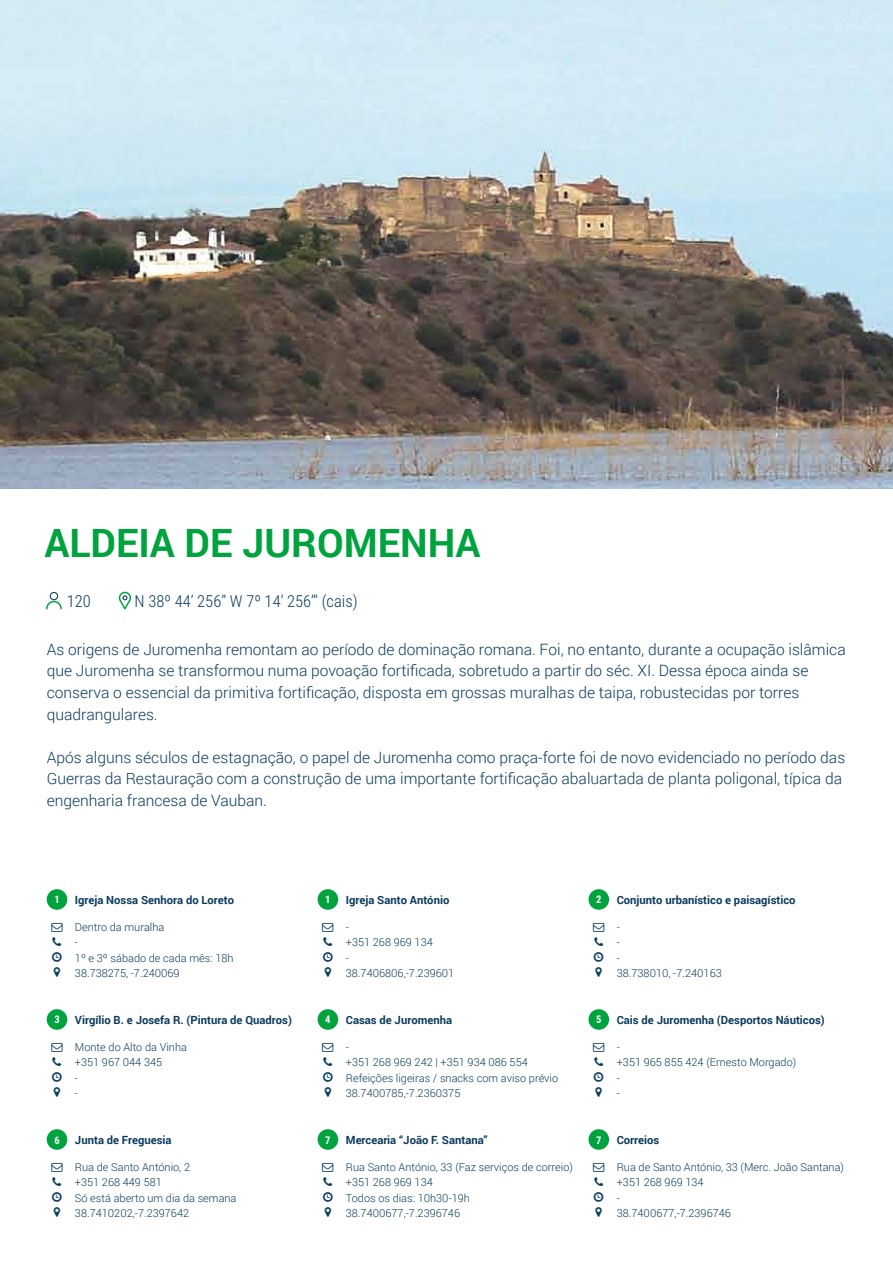
<style>
.page{position:relative;width:893px;height:1263px;background:#fff}
.page>*{position:absolute;margin:0;border:0;box-sizing:border-box;transform-origin:0 0}
.t1{font:700 39px "Roboto";color:#00a33e}
.t2{font:300 16.5px "Roboto Condensed";color:#0a3b5d}
.t3{font:300 15.6px/21.6px "Roboto";color:#0a3b5d}
.t4{font:700 11.25px "Roboto";color:#0a3b5d}
.t5{font:300 10.95px/15.5px "Roboto";color:#0a3b5d}
.t6{font:700 10.5px "Roboto Condensed";color:#fff}
</style>
<div class="page">
<img style="left:0;top:0;width:893px;height:489px">
<div style="left:50px;top:592px;width:8px;height:8px;border:1px solid #1a3d60;border-radius:50%"></div>
<svg style="left:46px;top:600px;width:16px;height:10px"></svg>
<svg style="left:118px;top:591px;width:14px;height:19px"></svg>
<div style="left:47px;top:889px;width:20px;height:21px;background:#00a33e;border-radius:50%"></div>
<div style="left:588px;top:889px;width:21px;height:21px;background:#00a33e;border-radius:50%"></div>
<div style="left:318px;top:889px;width:20px;height:21px;background:#00a33e;border-radius:50%"></div>
<div style="left:47px;top:1009px;width:20px;height:21px;background:#00a33e;border-radius:50%"></div>
<div style="left:588px;top:1009px;width:21px;height:21px;background:#00a33e;border-radius:50%"></div>
<div style="left:318px;top:1009px;width:20px;height:21px;background:#00a33e;border-radius:50%"></div>
<div style="left:47px;top:1129px;width:20px;height:21px;background:#00a33e;border-radius:50%"></div>
<div style="left:588px;top:1129px;width:21px;height:21px;background:#00a33e;border-radius:50%"></div>
<div style="left:318px;top:1129px;width:20px;height:21px;background:#00a33e;border-radius:50%"></div>
<h1 class="t1" style="left:44px;top:516px;width:437px">ALDEIA DE JUROMENHA</h1>
<p class="t2" style="left:67px;top:589px;width:26px">120</p>
<p class="t2" style="left:135px;top:589px;width:225px">N 38º 44’ 256’’ W 7º 14’ 256’’’ (cais)</p>
<p class="t3" style="left:47px;top:638px;width:800px">As origens de Juromenha remontam ao período de dominação romana. Foi, no entanto, durante a ocupação islâmica que Juromenha se transformou numa povoação fortificada, sobretudo a partir do séc. XI. Dessa época ainda se conserva o essencial da primitiva fortificação, disposta em grossas muralhas de taipa, robustecidas por torres quadrangulares.</p>
<p class="t3" style="left:47px;top:746px;width:800px">Após alguns séculos de estagnação, o papel de Juromenha como praça-forte foi de novo evidenciado no período das<br>Guerras da Restauração com a construção de uma importante fortificação abaluartada de planta poligonal, típica da engenharia francesa de Vauban.</p>
<p class="t6" style="left:54px;top:892px;width:7px">1</p>
<p class="t4" style="left:75px;top:892px;width:161px">Igreja Nossa Senhora do Loreto</p>
<p class="t6" style="left:596px;top:892px;width:7px">2</p>
<p class="t6" style="left:325px;top:892px;width:7px">1</p>
<p class="t4" style="left:617px;top:892px;width:180px">Conjunto urbanístico e paisagístico</p>
<p class="t5" style="left:346px;top:919px;width:110px">-<br>+351 268 969 134<br>-<br>38.7406806,-7.239601</p>
<p class="t4" style="left:346px;top:892px;width:105px">Igreja Santo António</p>
<p class="t5" style="left:75px;top:919px;width:160px">Dentro da muralha<br>-<br>1º e 3º sábado de cada mês: 18h<br>38.738275, -7.240069</p>
<p class="t5" style="left:617px;top:919px;width:107px">-<br>-<br>-<br>38.738010, -7.240163</p>
<p class="t6" style="left:54px;top:1012px;width:7px">3</p>
<p class="t4" style="left:75px;top:1012px;width:219px">Virgílio B. e Josefa R. (Pintura de Quadros)</p>
<p class="t6" style="left:596px;top:1012px;width:7px">5</p>
<p class="t6" style="left:325px;top:1012px;width:7px">4</p>
<p class="t4" style="left:617px;top:1012px;width:210px">Cais de Juromenha (Desportos Náuticos)</p>
<p class="t5" style="left:346px;top:1039px;width:214px">-<br>+351 268 969 242 | +351 934 086 554<br>Refeições ligeiras / snacks com aviso prévio<br>38.7400785,-7.2360375</p>
<p class="t4" style="left:346px;top:1012px;width:108px">Casas de Juromenha</p>
<p class="t5" style="left:75px;top:1039px;width:114px">Monte do Alto da Vinha +351 967 044 345<br>-<br>-</p>
<p class="t5" style="left:617px;top:1039px;width:181px">-<br>+351 965 855 424 (Ernesto Morgado) -<br>-</p>
<p class="t6" style="left:54px;top:1132px;width:7px">6</p>
<p class="t4" style="left:346px;top:1132px;width:143px">Mercearia “João F. Santana”</p>
<p class="t4" style="left:75px;top:1132px;width:98px">Junta de Freguesia</p>
<p class="t6" style="left:596px;top:1132px;width:7px">7</p>
<p class="t6" style="left:325px;top:1132px;width:7px">7</p>
<p class="t4" style="left:617px;top:1132px;width:44px">Correios</p>
<p class="t5" style="left:346px;top:1159px;width:229px">Rua Santo António, 33 (Faz serviços de correio) +351 268 969 134<br>Todos os dias: 10h30-19h<br>38.7400677,-7.2396746</p>
<p class="t5" style="left:617px;top:1159px;width:229px">Rua de Santo António, 33 (Merc. João Santana) +351 268 969 134<br>-<br>38.7400677,-7.2396746</p>
<p class="t5" style="left:75px;top:1159px;width:163px">Rua de Santo António, 2<br>+351 268 449 581<br>Só está aberto um dia da semana<br>38.7410202,-7.2397642</p>
</div>
